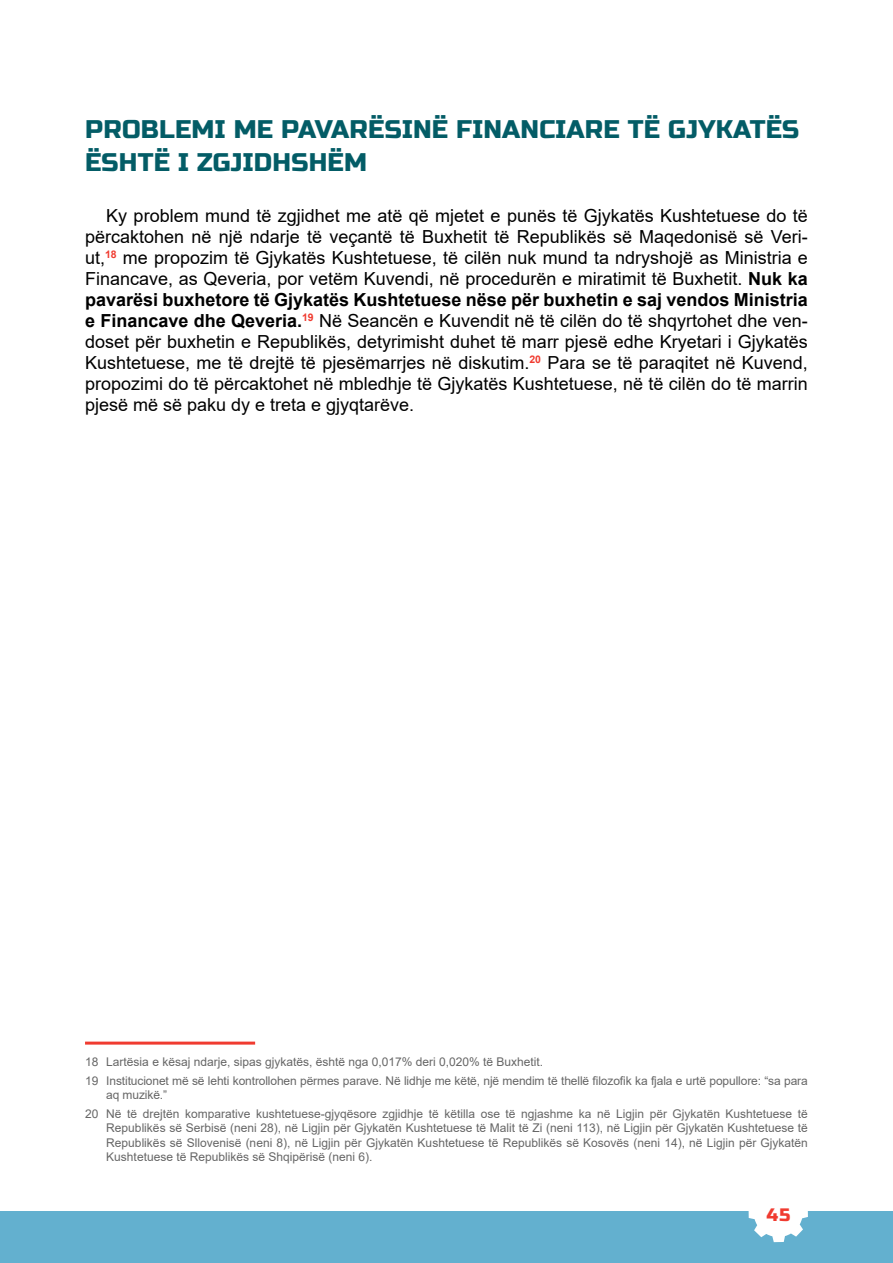
<style>
.page{position:relative;width:893px;height:1263px;background:#fff}
.page>*{position:absolute;margin:0;border:0;box-sizing:border-box;transform-origin:0 0}
.t1{font:25.5px/33px "Russo One";letter-spacing:.01em;color:#035c66}
.t2{font:18px/21px "Arial";color:#000;text-align:justify}
.t3{font:18px "Russo One";color:#f03b30}
.t4{font:12px/18.6px "Arial";color:#666}
.s1{font-weight:700}
</style>
<div class="page">
<div style="left:0;top:1212px;width:893px;height:51px;background:#63b0cf"></div>
<svg style="left:748px;top:1211px;width:60px;height:31px"></svg>
<hr style="left:85px;top:1041px;width:170px;height:3px;background:#f03b30">
<h1 class="t1" style="left:85px;top:114px;width:716px">PROBLEMI ME PAVARËSINË FINANCIARE TË GJYKATËS<br>ËSHTË I ZGJIDHSHËM</h1>
<p class="t2" style="left:85px;top:205px;width:724px;text-indent:21px">Ky problem mund të zgjidhet me atë që mjetet e punës të Gjykatës Kushtetuese do të përcaktohen në një ndarje të veçantë të Buxhetit të Republikës së Maqedonisë së Veri&shy;ut,<sup>18</sup> me propozim të Gjykatës Kushtetuese, të cilën nuk mund ta ndryshojë as Ministria e Financave, as Qeveria, por vetëm Kuvendi, në procedurën e miratimit të Buxhetit. <span class="s1">Nuk ka pavarësi buxhetore të Gjykatës Kushtetuese nëse për buxhetin e saj vendos Ministria e Financave dhe Qeveria.</span><sup>19</sup> Në Seancën e Kuvendit në të cilën do të shqyrtohet dhe ven&shy;doset për buxhetin e Republikës, detyrimisht duhet të marr pjesë edhe Kryetari i Gjykatës Kushtetuese, me të drejtë të pjesëmarrjes në diskutim.<sup>20</sup> Para se të paraqitet në Kuvend, propozimi do të përcaktohet në mbledhje të Gjykatës Kushtetuese, në të cilën do të marrin pjesë më së paku dy e treta e gjyqtarëve.</p>
<p class="t4" style="left:85px;top:1052px;width:724px">18 Lartësia e kësaj ndarje, sipas gjykatës, është nga 0,017% deri 0,020% të Buxhetit.<br>19 Institucionet më së lehti kontrollohen përmes parave. Në lidhje me këtë, një mendim të thellë filozofik ka fjala e urtë popullore: “sa para</p>
<p class="t4" style="left:85px;top:1085px;width:724px;text-indent:21px">aq muzikë.”<br>20 Në të drejtën komparative kushtetuese-gjyqësore zgjidhje të këtilla ose të ngjashme ka në Ligjin për Gjykatën Kushtetuese të</p>
<p class="t4" style="left:106px;top:1120px;width:703px;line-height:14.4px;text-align:justify">Republikës së Serbisë (neni 28), në Ligjin për Gjykatën Kushtetuese të Malit të Zi (neni 113), në Ligjin për Gjykatën Kushtetuese të Republikës së Sllovenisë (neni 8), në Ligjin për Gjykatën Kushtetuese të Republikës së Kosovës (neni 14), në Ligjin për Gjykatën Kushtetuese të Republikës së Shqipërisë (neni 6).</p>
<p class="t3" style="left:766px;top:1204px;width:25px">45</p>
</div>
